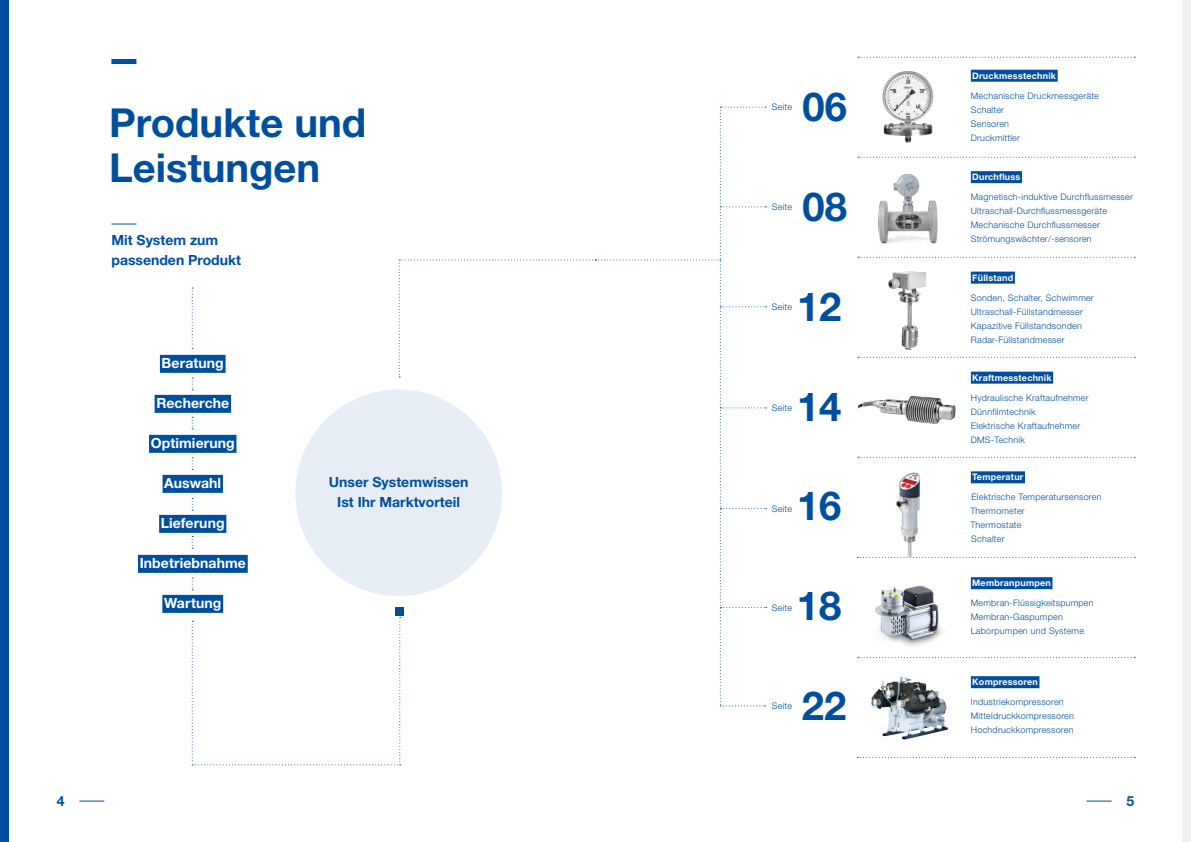
<style>
.page{position:relative;width:1191px;height:842px;background:#fff}
.page>*{position:absolute;margin:0;border:0;box-sizing:border-box;transform-origin:0 0}
.t1{font:700 40px/45px "Helvetica Neue LT Std";color:#004f9f}
.t2{font:700 14px/20px "Helvetica Neue LT Std";color:#004f9f;text-align:center}
.t3{font:700 14px "Helvetica Neue LT Std";letter-spacing:.005em;color:#fff}
.t4{font:300 9px/14px "Helvetica Neue LT Std";letter-spacing:.025em;color:#004f9f}
.t5{font:700 9px "Helvetica Neue LT Std";letter-spacing:.025em;color:#fff}
</style>
<div class="page">
<svg style="left:79px;top:801px;width:25px;height:1px"></svg>
<svg style="left:1086px;top:801px;width:25px;height:1px"></svg>
<div style="left:111px;top:59px;width:25px;height:5px;background:#004f9f"></div>
<div style="left:971px;top:70px;width:86px;height:12px;background:#004f9f"></div>
<img style="left:882px;top:71px;width:52px;height:72px">
<div style="left:971px;top:171px;width:51px;height:12px;background:#004f9f"></div>
<div style="left:971px;top:272px;width:44px;height:12px;background:#004f9f"></div>
<div style="left:0;top:0;width:8px;height:842px;background:#004f9f"></div>
<div style="left:971px;top:372px;width:82px;height:12px;background:#004f9f"></div>
<img style="left:858px;top:396px;width:98px;height:28px">
<div style="left:160px;top:355px;width:66px;height:18px;background:#004f9f"></div>
<div style="left:155px;top:395px;width:76px;height:18px;background:#004f9f"></div>
<div style="left:149px;top:435px;width:87px;height:18px;background:#004f9f"></div>
<div style="left:163px;top:475px;width:60px;height:18px;background:#004f9f"></div>
<div style="left:159px;top:515px;width:67px;height:18px;background:#004f9f"></div>
<div style="left:138px;top:555px;width:110px;height:18px;background:#004f9f"></div>
<div style="left:162px;top:595px;width:61px;height:18px;background:#004f9f"></div>
<img style="left:878px;top:174px;width:60px;height:70px">
<div style="left:1182px;top:0;width:9px;height:842px;background:#f0f0f2"></div>
<svg style="left:858px;top:57px;width:277px;height:1px"></svg>
<svg style="left:858px;top:157px;width:277px;height:1px"></svg>
<svg style="left:858px;top:257px;width:277px;height:1px"></svg>
<svg style="left:858px;top:357px;width:277px;height:1px"></svg>
<svg style="left:858px;top:457px;width:277px;height:1px"></svg>
<svg style="left:857px;top:557px;width:278px;height:1px"></svg>
<svg style="left:959px;top:657px;width:176px;height:1px"></svg>
<svg style="left:857px;top:757px;width:278px;height:1px"></svg>
<img style="left:888px;top:271px;width:38px;height:79px">
<div style="left:971px;top:471px;width:54px;height:12px;background:#004f9f"></div>
<img style="left:891px;top:472px;width:32px;height:85px">
<div style="left:971px;top:577px;width:81px;height:12px;background:#004f9f"></div>
<div style="left:971px;top:676px;width:68px;height:12px;background:#004f9f"></div>
<img style="left:857px;top:585px;width:101px;height:73px">
<img style="left:877px;top:677px;width:26px;height:14px">
<svg style="left:111px;top:224px;width:25px;height:1px"></svg>
<svg style="left:192px;top:107px;width:574px;height:658px"></svg>
<h1 class="t1" style="left:109px;top:100px;width:259px">Produkte und<br>Leistungen</h1>
<h2 class="t2" style="left:111px;top:229px;width:131px;text-align:left">Mit System zum passenden Produkt</h2>
<p class="t4" style="left:772px;top:99px;width:22px">Seite</p>
<h1 class="t1" style="left:802px;top:83px;width:46px">06</h1>
<p class="t4" style="left:772px;top:200px;width:22px">Seite</p>
<h1 class="t1" style="left:802px;top:183px;width:46px">08</h1>
<p class="t4" style="left:772px;top:300px;width:22px">Seite</p>
<h1 class="t1" style="left:797px;top:283px;width:46px">12</h1>
<p class="t5" style="left:972px;top:70px;width:85px">Druckmesstechnik</p>
<p class="t4" style="left:971px;top:88px;width:130px">Mechanische Druckmessgeräte<br>Schalter<br>Sensoren<br>Druckmittler</p>
<p class="t5" style="left:972px;top:171px;width:50px">Durchfluss</p>
<p class="t4" style="left:971px;top:190px;width:163px">Magnetisch-induktive Durchflussmesser Ultraschall-Durchflussmessgeräte Mechanische Durchflussmesser Strömungswächter/-sensoren</p>
<p class="t5" style="left:972px;top:272px;width:43px">Füllstand</p>
<p class="t4" style="left:971px;top:290px;width:124px">Sonden, Schalter, Schwimmer<br>Ultraschall-Füllstandmesser<br>Kapazitive Füllstandsonden<br>Radar-Füllstandmesser</p>
<h2 class="t3" style="left:162px;top:355px;width:64px">Beratung</h2>
<h2 class="t3" style="left:156px;top:395px;width:74px">Recherche</h2>
<h2 class="t3" style="left:151px;top:435px;width:85px">Optimierung</h2>
<h2 class="t3" style="left:164px;top:475px;width:58px">Auswahl</h2>
<h2 class="t3" style="left:161px;top:515px;width:65px">Lieferung</h2>
<h2 class="t3" style="left:140px;top:555px;width:108px">Inbetriebnahme</h2>
<h2 class="t3" style="left:164px;top:595px;width:59px">Wartung</h2>
<h1 class="t1" style="left:797px;top:383px;width:46px">14</h1>
<p class="t4" style="left:772px;top:401px;width:22px">Seite</p>
<p class="t5" style="left:972px;top:372px;width:81px">Kraftmesstechnik</p>
<p class="t4" style="left:971px;top:390px;width:119px">Hydraulische Kraftaufnehmer<br>Dünnfilmtechnik<br>Elektrische Kraftaufnehmer<br>DMS-Technik</p>
<h2 class="t2" style="left:329px;top:472px;width:141px">Unser Systemwissen<br>Ist Ihr Marktvorteil</h2>
<p class="t5" style="left:972px;top:472px;width:53px">Temperatur</p>
<h1 class="t1" style="left:797px;top:483px;width:46px">16</h1>
<p class="t4" style="left:970px;top:490px;width:133px">Elektrische Temperatursensoren<br>Thermometer<br>Thermostate<br>Schalter</p>
<p class="t5" style="left:972px;top:577px;width:80px">Membranpumpen</p>
<p class="t4" style="left:971px;top:596px;width:124px">Membran-Flüssigkeitspumpen<br>Membran-Gaspumpen<br>Laborpumpen und Systeme</p>
<p class="t4" style="left:772px;top:501px;width:22px">Seite</p>
<h1 class="t1" style="left:797px;top:583px;width:46px">18</h1>
<p class="t4" style="left:772px;top:600px;width:22px">Seite</p>
<p class="t4" style="left:772px;top:699px;width:22px">Seite</p>
<h1 class="t1" style="left:801px;top:683px;width:46px">22</h1>
<p class="t5" style="left:972px;top:676px;width:67px">Kompressoren</p>
<p class="t4" style="left:971px;top:695px;width:105px">Industriekompressoren<br>Mitteldruckkompressoren<br>Hochdruckkompressoren</p>
<h2 class="t2" style="left:57px;top:791px;width:9px">4</h2>
<h2 class="t2" style="left:1126px;top:791px;width:9px">5</h2>
</div>
